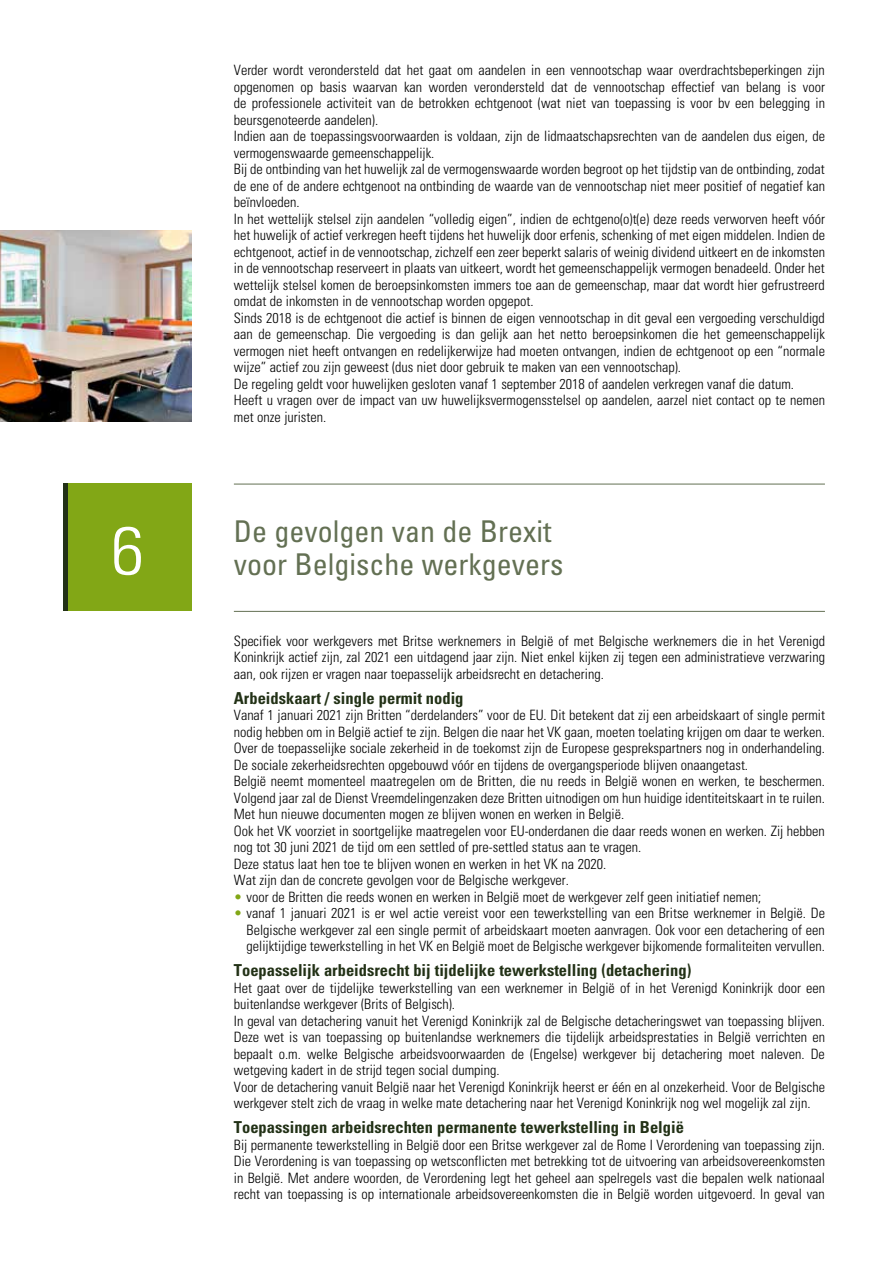
<style>
.page{position:relative;width:893px;height:1263px;background:#fff}
.page>*{position:absolute;margin:0;border:0;box-sizing:border-box;transform-origin:0 0}
.t1{font:300 condensed 67.5px "Univers";color:#fff;scale:1.11 1}
.t2{font:condensed 30px/33px "Univers";color:#637053}
.t3{font:700 condensed 16.5px "Univers";color:#223116}
.t4{font:300 condensed 14.25px/16.5px "Univers";color:#000}
.s1{color:#82a716}
</style>
<div class="page">
<img style="left:0;top:230px;width:191px;height:192px">
<div style="left:64px;top:483px;width:127px;height:128px;background:#82a716"></div>
<hr style="left:64px;top:483px;width:4px;height:128px;background:#223116">
<hr style="left:234px;top:484px;width:591px;height:1px;background:#637053">
<hr style="left:234px;top:611px;width:591px;height:1px;background:#637053">
<p class="t4" style="left:234px;top:62px;width:593px">Verder wordt verondersteld dat het gaat om aandelen in een vennootschap waar overdrachtsbeperkingen zijn opgenomen op basis waarvan kan worden verondersteld dat de vennootschap effectief van belang is voor de professionele activiteit van de betrokken echtgenoot (wat niet van toepassing is voor bv een belegging in beursgenoteerde aandelen).<br>Indien aan de toepassingsvoorwaarden is voldaan, zijn de lidmaatschapsrechten van de aandelen dus eigen, de vermogenswaarde gemeenschappelijk.<br>Bij de ontbinding van het huwelijk zal de vermogenswaarde worden begroot op het tijdstip van de ontbinding, zodat de ene of de andere echtgenoot na ontbinding de waarde van de vennootschap niet meer positief of negatief kan beïnvloeden.<br>In het wettelijk stelsel zijn aandelen “volledig eigen”, indien de echtgeno(o)t(e) deze reeds verworven heeft vóór het huwelijk of actief verkregen heeft tijdens het huwelijk door erfenis, schenking of met eigen middelen. Indien de echtgenoot, actief in de vennootschap, zichzelf een zeer beperkt salaris of weinig dividend uitkeert en de inkomsten in de vennootschap reserveert in plaats van uitkeert, wordt het gemeenschappelijk vermogen benadeeld. Onder het wettelijk stelsel komen de beroepsinkomsten immers toe aan de gemeenschap, maar dat wordt hier gefrustreerd omdat de inkomsten in de vennootschap worden opgepot.<br>Sinds 2018 is de echtgenoot die actief is binnen de eigen vennootschap in dit geval een vergoeding verschuldigd aan de gemeenschap. Die vergoeding is dan gelijk aan het netto beroepsinkomen die het gemeenschappelijk vermogen niet heeft ontvangen en redelijkerwijze had moeten ontvangen, indien de echtgenoot op een “normale wijze” actief zou zijn geweest (dus niet door gebruik te maken van een vennootschap).<br>De regeling geldt voor huwelijken gesloten vanaf 1 september 2018 of aandelen verkregen vanaf die datum.<br>Heeft u vragen over de impact van uw huwelijksvermogensstelsel op aandelen, aarzel niet contact op te nemen met onze juristen.</p>
<h1 class="t1" style="left:111px;top:510px;width:32px">6</h1>
<h2 class="t2" style="left:234px;top:514px;width:331px">De gevolgen van de Brexit voor Belgische werkgevers</h2>
<p class="t4" style="left:234px;top:632px;width:593px;text-align:justify">Specifiek voor werkgevers met Britse werknemers in België of met Belgische werknemers die in het Verenigd Koninkrijk actief zijn, zal 2021 een uitdagend jaar zijn. Niet enkel kijken zij tegen een administratieve verzwaring aan, ook rijzen er vragen naar toepasselijk arbeidsrecht en detachering.</p>
<p class="t3" style="left:234px;top:688px;width:231px">Arbeidskaart / single permit nodig</p>
<p class="t4" style="left:234px;top:707px;width:593px">Vanaf 1 januari 2021 zijn Britten “derdelanders” voor de EU. Dit betekent dat zij een arbeidskaart of single permit nodig hebben om in België actief te zijn. Belgen die naar het VK gaan, moeten toelating krijgen om daar te werken.<br>Over de toepasselijke sociale zekerheid in de toekomst zijn de Europese gesprekspartners nog in onderhandeling.<br>De sociale zekerheidsrechten opgebouwd vóór en tijdens de overgangsperiode blijven onaangetast.<br>België neemt momenteel maatregelen om de Britten, die nu reeds in België wonen en werken, te beschermen.<br>Volgend jaar zal de Dienst Vreemdelingenzaken deze Britten uitnodigen om hun huidige identiteitskaart in te ruilen.<br>Met hun nieuwe documenten mogen ze blijven wonen en werken in België.<br>Ook het VK voorziet in soortgelijke maatregelen voor EU-onderdanen die daar reeds wonen en werken. Zij hebben nog tot 30 juni 2021 de tijd om een settled of pre-settled status aan te vragen.<br>Deze status laat hen toe te blijven wonen en werken in het VK na 2020.<br>Wat zijn dan de concrete gevolgen voor de Belgische werkgever.</p>
<p class="t4" style="left:234px;top:888px;width:529px"><span class="s1">•</span> voor de Britten die reeds wonen en werken in België moet de werkgever zelf geen initiatief nemen;</p>
<p class="t4" style="left:247px;top:905px;width:580px;text-align:justify;text-indent:-13px"><span class="s1">•</span> vanaf 1 januari 2021 is er wel actie vereist voor een tewerkstelling van een Britse werknemer in België. De Belgische werkgever zal een single permit of arbeidskaart moeten aanvragen. Ook voor een detachering of een gelijktijdige tewerkstelling in het VK en België moet de Belgische werkgever bijkomende formaliteiten vervullen.</p>
<p class="t3" style="left:234px;top:960px;width:459px">Toepasselijk arbeidsrecht bij tijdelijke tewerkstelling (detachering)</p>
<p class="t4" style="left:234px;top:979px;width:593px">Het gaat over de tijdelijke tewerkstelling van een werknemer in België of in het Verenigd Koninkrijk door een buitenlandse werkgever (Brits of Belgisch).<br>In geval van detachering vanuit het Verenigd Koninkrijk zal de Belgische detacheringswet van toepassing blijven.<br>Deze wet is van toepassing op buitenlandse werknemers die tijdelijk arbeidsprestaties in België verrichten en bepaalt o.m. welke Belgische arbeidsvoorwaarden de (Engelse) werkgever bij detachering moet naleven. De wetgeving kadert in de strijd tegen social dumping.<br>Voor de detachering vanuit België naar het Verenigd Koninkrijk heerst er één en al onzekerheid. Voor de Belgische werkgever stelt zich de vraag in welke mate detachering naar het Verenigd Koninkrijk nog wel mogelijk zal zijn.</p>
<p class="t3" style="left:234px;top:1117px;width:452px">Toepassingen arbeidsrechten permanente tewerkstelling in België</p>
<p class="t4" style="left:234px;top:1136px;width:593px;text-align:justify">Bij permanente tewerkstelling in België door een Britse werkgever zal de Rome I Verordening van toepassing zijn.<br>Die Verordening is van toepassing op wetsconflicten met betrekking tot de uitvoering van arbeidsovereenkomsten in België. Met andere woorden, de Verordening legt het geheel aan spelregels vast die bepalen welk nationaal recht van toepassing is op internationale arbeidsovereenkomsten die in België worden uitgevoerd. In geval van</p>
</div>
